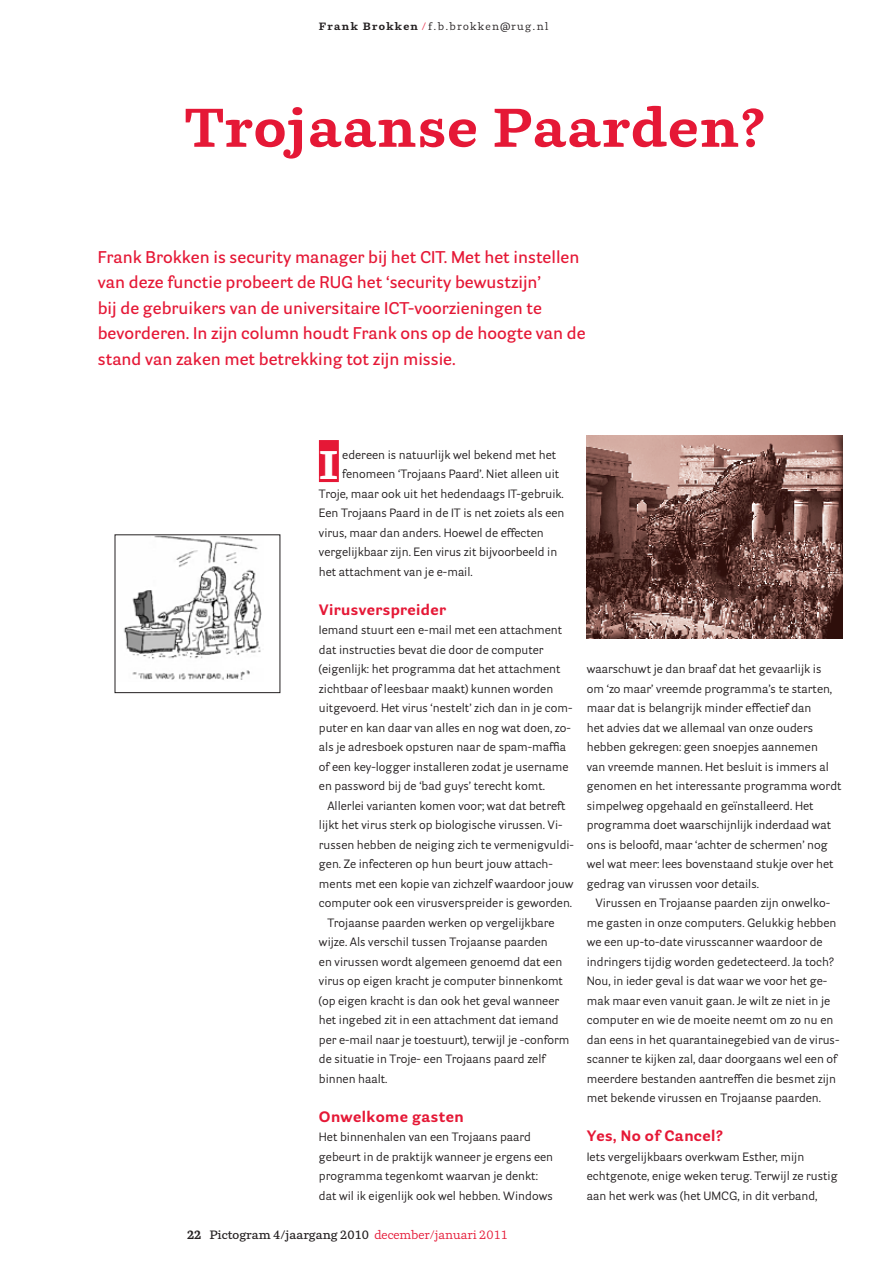
<style>
.page{position:relative;width:893px;height:1263px;background:#fff}
.page>*{position:absolute;margin:0;border:0;box-sizing:border-box;transform-origin:0 0}
.t1{font:700 54px "Parry";letter-spacing:.025em;color:#e51836}
.t2{font:700 39.75px "Parry";color:#fff;scale:1.15 1}
.t3{font:600 16.5px/25.5px "Parry Grotesque";color:#e51836}
.t4{font:700 15px "Parry Grotesque";letter-spacing:.025em;color:#e51836}
.t5{font:12px/19.5px "Parry Grotesque";color:#231f20}
.t6{font:600 12px "Parry";color:#231f20}
.t7{font:10.5px "Parry";letter-spacing:.125em;color:#231f20}
.s1{font-weight:700}
.s2{color:#e51836}
.s3{font-weight:400;color:#e51836}
</style>
<div class="page">
<div style="left:319px;top:440px;width:20px;height:42px;background:#e51836"></div>
<img style="left:124px;top:537px;width:138px;height:143px">
<img style="left:587px;top:435px;width:255px;height:203px">
<p class="t7" style="left:319px;top:20px;width:231px"><span class="s1">Frank Brokken</span> <span class="s2">/</span> f.b.brokken@rug.nl</p>
<h1 class="t1" style="left:185px;top:93px;width:582px">Trojaanse Paarden?</h1>
<p class="t3" style="left:98px;top:244px;width:489px">Frank Brokken is security manager bij het CIT. Met het instellen van deze functie probeert de RUG het ‘security bewustzijn’<br>bij de gebruikers van de universitaire ICT-voorzieningen te bevorderen. In zijn column houdt Frank ons op de hoogte van de stand van zaken met betrekking tot zijn missie.</p>
<h2 class="t2" style="left:319px;top:440px;width:19px">I</h2>
<p class="t5" style="left:342px;top:445px;width:216px">edereen is natuurlijk wel bekend met het</p>
<p class="t5" style="left:342px;top:464px;width:219px">fenomeen ‘Trojaans Paard’. Niet alleen uit</p>
<p class="t5" style="left:319px;top:484px;width:246px">Troje, maar ook uit het hedendaags IT-gebruik.</p>
<p class="t5" style="left:319px;top:503px;width:247px">Een Trojaans Paard in de IT is net zoiets als een</p>
<p class="t5" style="left:319px;top:523px;width:226px">virus, maar dan anders. Hoewel de effecten</p>
<p class="t5" style="left:319px;top:542px;width:240px">vergelijkbaar zijn. Een virus zit bijvoorbeeld in</p>
<p class="t5" style="left:319px;top:562px;width:155px">het attachment van je e-mail.</p>
<p class="t4" style="left:319px;top:600px;width:129px">Virusverspreider</p>
<p class="t5" style="left:319px;top:620px;width:255px">Iemand stuurt een e-mail met een attachment dat instructies bevat die door de computer (eigenlijk: het programma dat het attachment zichtbaar of leesbaar maakt) kunnen worden uitgevoerd. Het virus ‘nestelt’ zich dan in je com&shy;puter en kan daar van alles en nog wat doen, zo&shy;als je adresboek opsturen naar de spam-maffia of een key-logger installeren zodat je username en password bij de ‘bad guys’ terecht komt.</p>
<p class="t5" style="left:327px;top:795px;width:239px">Allerlei varianten komen voor; wat dat betreft</p>
<p class="t5" style="left:319px;top:815px;width:245px">lijkt het virus sterk op biologische virussen. Vi-</p>
<p class="t5" style="left:319px;top:834px;width:257px">russen hebben de neiging zich te vermenigvuldi-</p>
<p class="t5" style="left:319px;top:854px;width:235px">gen. Ze infecteren op hun beurt jouw attach-</p>
<p class="t5" style="left:319px;top:873px;width:256px">ments met een kopie van zichzelf waardoor jouw</p>
<p class="t5" style="left:319px;top:893px;width:255px">computer ook een virusverspreider is geworden.</p>
<p class="t5" style="left:327px;top:912px;width:229px">Trojaanse paarden werken op vergelijkbare</p>
<p class="t5" style="left:319px;top:932px;width:230px">wijze. Als verschil tussen Trojaanse paarden</p>
<p class="t5" style="left:319px;top:951px;width:245px">en virussen wordt algemeen genoemd dat een</p>
<p class="t5" style="left:319px;top:971px;width:246px">virus op eigen kracht je computer binnenkomt</p>
<p class="t5" style="left:319px;top:990px;width:242px">(op eigen kracht is dan ook het geval wanneer</p>
<p class="t5" style="left:319px;top:1010px;width:241px">het ingebed zit in een attachment dat iemand</p>
<p class="t5" style="left:319px;top:1029px;width:252px">per e-mail naar je toestuurt), terwijl je -conform</p>
<p class="t5" style="left:319px;top:1049px;width:228px">de situatie in Troje- een Trojaans paard zelf</p>
<p class="t5" style="left:319px;top:1068px;width:70px">binnen haalt.</p>
<p class="t4" style="left:319px;top:1107px;width:146px">Onwelkome gasten</p>
<p class="t5" style="left:319px;top:1127px;width:236px">Het binnenhalen van een Trojaans paard gebeurt in de praktijk wanneer je ergens een programma tegenkomt waarvan je denkt: dat wil ik eigenlijk ook wel hebben. Windows</p>
<p class="t6" style="left:187px;top:1227px;width:323px"><span class="s1">22</span> Pictogram 4/jaargang 2010 <span class="s3">december/januari 2011</span></p>
<p class="t5" style="left:587px;top:659px;width:256px">waarschuwt je dan braaf dat het gevaarlijk is om ‘zo maar’ vreemde programma’s te starten, maar dat is belangrijk minder effectief dan<br>het advies dat we allemaal van onze ouders hebben gekregen: geen snoepjes aannemen<br>van vreemde mannen. Het besluit is immers al genomen en het interessante programma wordt simpelweg opgehaald en geïnstalleerd. Het programma doet waarschijnlijk inderdaad wat ons is beloofd, maar ‘achter de schermen’ nog wel wat meer: lees bovenstaand stukje over het gedrag van virussen voor details.</p>
<p class="t5" style="left:587px;top:893px;width:254px;text-indent:9px">Virussen en Trojaanse paarden zijn onwelko&shy;me gasten in onze computers. Gelukkig hebben we een up-to-date virusscanner waardoor de indringers tijdig worden gedetecteerd. Ja toch?<br>Nou, in ieder geval is dat waar we voor het ge&shy;mak maar even vanuit gaan. Je wilt ze niet in je computer en wie de moeite neemt om zo nu en dan eens in het quarantainegebied van de virus&shy;scanner te kijken zal, daar doorgaans wel een of meerdere bestanden aantreffen die besmet zijn met bekende virussen en Trojaanse paarden.</p>
<p class="t4" style="left:587px;top:1126px;width:138px">Yes, No of Cancel?</p>
<p class="t5" style="left:587px;top:1146px;width:252px">Iets vergelijkbaars overkwam Esther, mijn echtgenote, enige weken terug. Terwijl ze rustig aan het werk was (het UMCG, in dit verband,</p>
</div>
